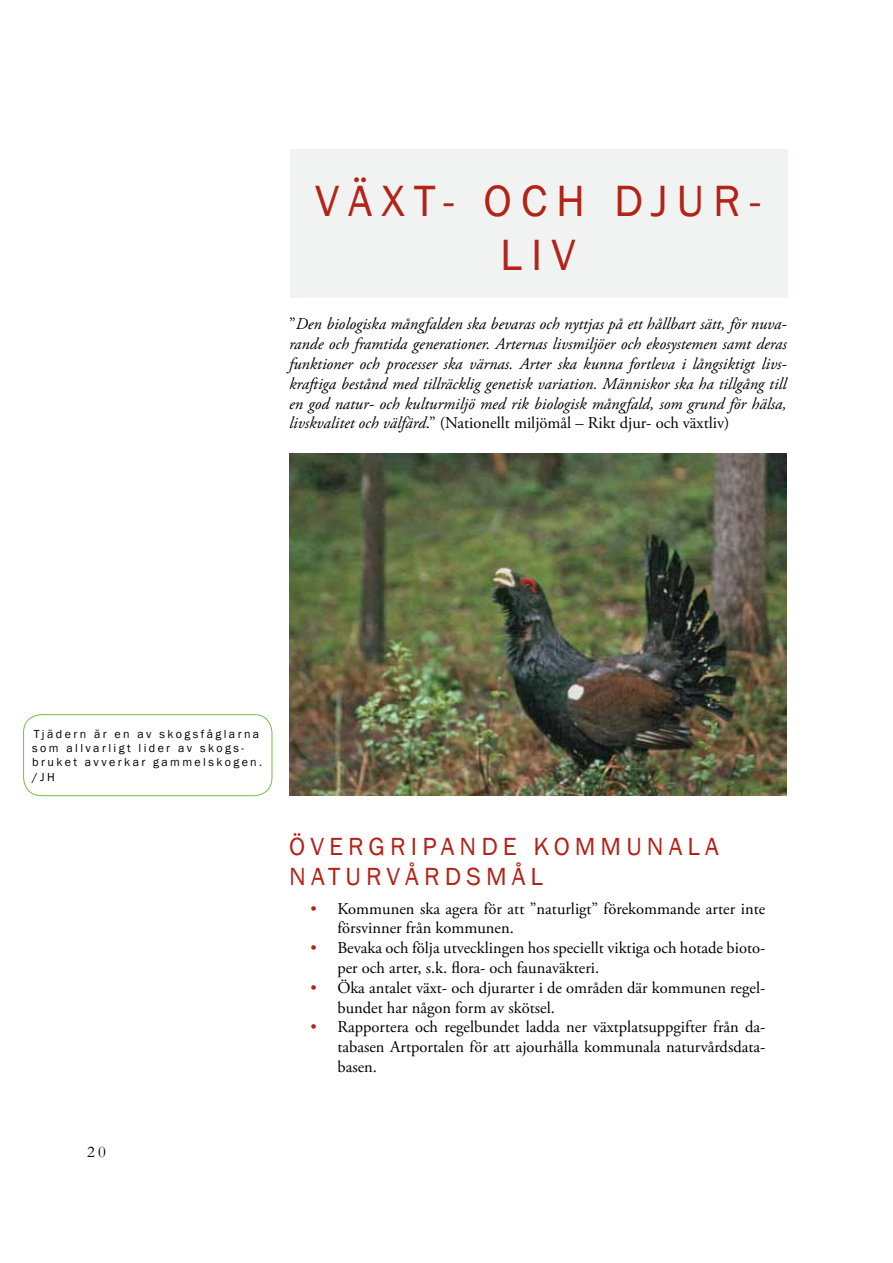
<style>
.page{position:relative;width:893px;height:1263px;background:#fff}
.page>*{position:absolute;margin:0;border:0;box-sizing:border-box;transform-origin:0 0}
.t1{font:45px/54px "Franklin Gothic";letter-spacing:.2em;color:#b32317;text-align:center}
.t2{font:25.5px/30.6px "Franklin Gothic";letter-spacing:.2em;color:#b32317}
.t3{font:italic 16.5px/19.8px "Adobe Garamond Pro";color:#000;text-align:justify}
.t4{font:16.5px/19.8px "Adobe Garamond Pro";color:#000}
.t5{font:16.5px "Garamond";color:#000}
.t6{font:12px/14.4px "Franklin Gothic";letter-spacing:.2em;color:#000}
.s1{font-style:normal}
.s2{color:#b32317}
</style>
<div class="page">
<div style="left:290px;top:149px;width:498px;height:149px;background:#f1f2f2"></div>
<img style="left:289px;top:453px;width:498px;height:342px">
<div style="left:23px;top:714px;width:249px;height:82px;border:1px solid #75c045;border-radius:18px"></div>
<h1 class="t1" style="left:315px;top:175px;width:447px">VÄXT- OCH DJU R-<br>LI V</h1>
<p class="t3" style="left:289px;top:315px;width:499px"><span class="s1">”</span>Den biologiska mångfalden ska bevaras och nyttjas på ett hållbart sätt, för nuva&shy;rande och framtida generationer. Arternas livsmiljöer och ekosystemen samt deras funktioner och processer ska värnas. Arter ska kunna fortleva i långsiktigt livs&shy;kraftiga bestånd med tillräcklig genetisk variation. Människor ska ha tillgång till en god natur- och kulturmiljö med rik biologisk mångfald, som grund för hälsa, livskvalitet och välfärd<span class="s1">.” (Nationellt miljömål – Rikt djur- och växtliv)</span></p>
<p class="t6" style="left:32px;top:727px;width:231px">Tjädern är en av skogsfåglarna som allvarligt lider av skogs&shy;bruket avverkar gammelskogen. /JH</p>
<h2 class="t2" style="left:289px;top:831px;width:398px">ÖVE RG RI PANDE KOMMU NALA<br>NATU</h2>
<h2 class="t2" style="left:366px;top:862px;width:176px">RVÅRDSMÅL</h2>
<p class="t4" style="left:337px;top:899px;width:429px;text-indent:-27px"><span class="s2">•</span> Kommunen ska agera för att ”naturligt” förekommande arter inte försvinner från kommunen.</p>
<p class="t4" style="left:337px;top:938px;width:429px;text-indent:-27px"><span class="s2">•</span> Bevaka och följa utvecklingen hos speciellt viktiga och hotade bioto&shy;per och arter, s.k. flora- och faunaväkteri.</p>
<p class="t4" style="left:337px;top:978px;width:429px;text-indent:-27px"><span class="s2">•</span> Öka antalet växt- och djurarter i de områden där kommunen regel&shy;bundet har någon form av skötsel.</p>
<p class="t4" style="left:337px;top:1018px;width:429px;text-align:justify;text-indent:-27px"><span class="s2">•</span> Rapportera och regelbundet ladda ner växtplatsuppgifter från da&shy;tabasen Artportalen för att ajourhålla kommunala naturvårdsdata&shy;basen.</p>
<p class="t5" style="left:87px;top:1140px;width:20px">20</p>
</div>
